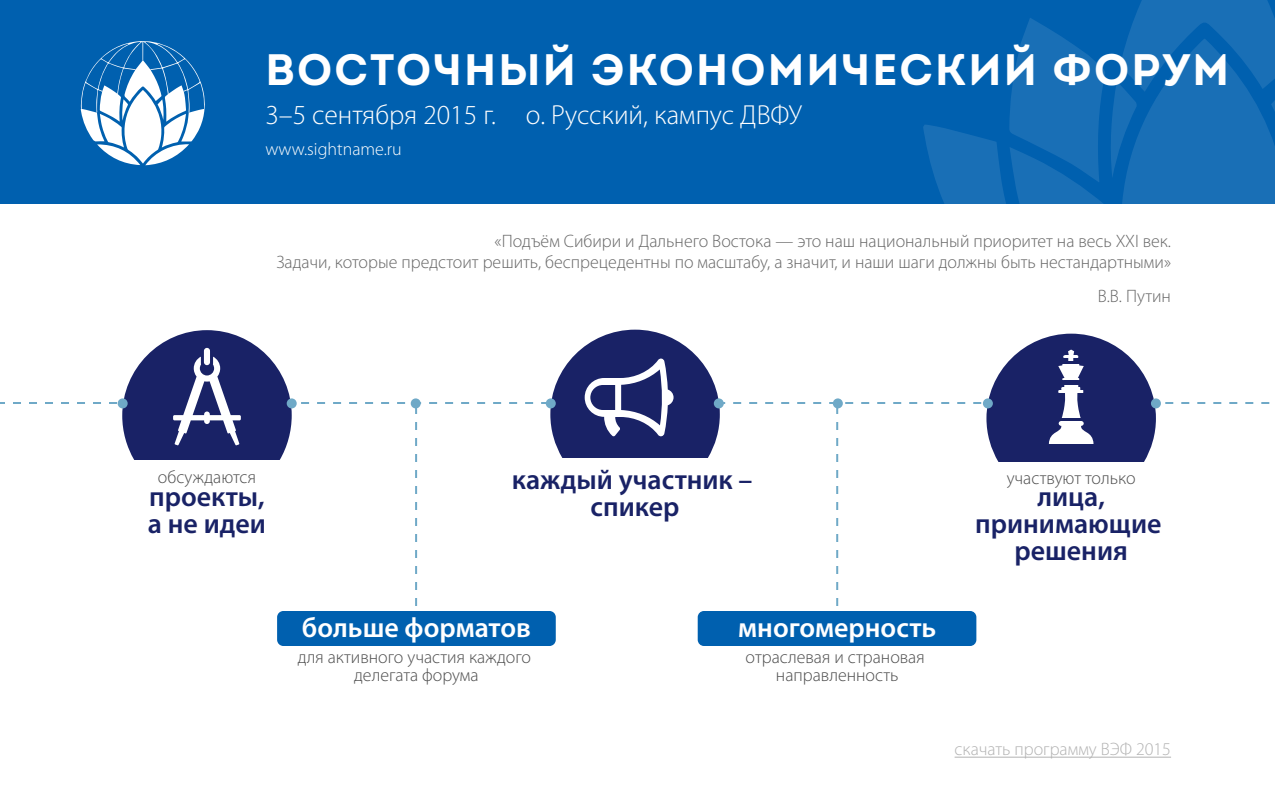
<style>
.page{position:relative;width:1275px;height:800px;background:#fff}
.page>*{position:absolute;margin:0;border:0;box-sizing:border-box;transform-origin:0 0}
.t1{font:700 44px "Intro";letter-spacing:.05em;color:#fff}
.t2{font:600 28px/27px "Myriad Pro";color:#192266;text-align:center}
.t3{font:600 28px "Myriad Pro";color:#fff}
.t4{font:300 27.6px "Myriad Pro";color:#fff}
.t5{font:300 18px/21.6px "Myriad Pro";color:#666;text-align:right}
.t6{font:300 18px/18px "Myriad Pro";color:#4d4d4d;text-align:center}
.t7{font:300 18px "Myriad Pro";color:#b3b3b3}
.t8{font:300 18px "Myriad Pro";color:#fff}
</style>
<div class="page">
<div style="left:277px;top:611px;width:279px;height:35px;background:#0060af;border-radius:6px"></div>
<div style="left:698px;top:611px;width:278px;height:35px;background:#0060af;border-radius:6px"></div>
<div style="left:0;top:0;width:1275px;height:203px;background:#0060af"></div>
<svg style="left:81px;top:41px;width:124px;height:124px"></svg>
<svg style="left:923px;top:0;width:352px;height:203px"></svg>
<hr style="left:954px;top:757px;width:217px;height:1px;background:#b3b3b3">
<svg style="left:0;top:330px;width:1270px;height:276px"></svg>
<h1 class="t1" style="left:265px;top:41px;width:965px">ВОСТОЧНЫЙ ЭКОНОМИЧЕСКИЙ ФОРУМ</h1>
<h3 class="t4" style="left:265px;top:98px;width:232px">3–5 сентября 2015 г.</h3>
<p class="t8" style="left:265px;top:138px;width:138px">www.sightname.ru</p>
<h3 class="t4" style="left:526px;top:98px;width:278px">о. Русский, кампус ДВФУ</h3>
<p class="t5" style="left:276px;top:230px;width:896px">«Подъём Сибири и Дальнего Востока — это наш национальный приоритет на весь XXI век.<br>Задачи, которые предстоит решить, беспрецедентны по масштабу, а значит, и наши шаги должны быть нестандартными»</p>
<p class="t5" style="left:1097px;top:285px;width:75px">В.В. Путин</p>
<p class="t6" style="left:158px;top:468px;width:100px">обсуждаются</p>
<h2 class="t2" style="left:148px;top:483px;width:120px;text-align:left">проекты, а не идеи</h2>
<h2 class="t2" style="left:512px;top:466px;width:242px">каждый участник – спикер</h2>
<h2 class="t3" style="left:302px;top:610px;width:230px">больше форматов</h2>
<p class="t6" style="left:298px;top:648px;width:235px">для активного участия каждого делегата форума</p>
<p class="t6" style="left:745px;top:648px;width:181px">отраслевая и страновая направленность</p>
<h2 class="t3" style="left:738px;top:610px;width:199px">многомерность</h2>
<p class="t6" style="left:1006px;top:469px;width:131px">участвуют только</p>
<h2 class="t2" style="left:975px;top:483px;width:188px">лица, принимающие решения</h2>
<p class="t7" style="left:954px;top:739px;width:218px">скачать программу ВЭФ 2015</p>
</div>
